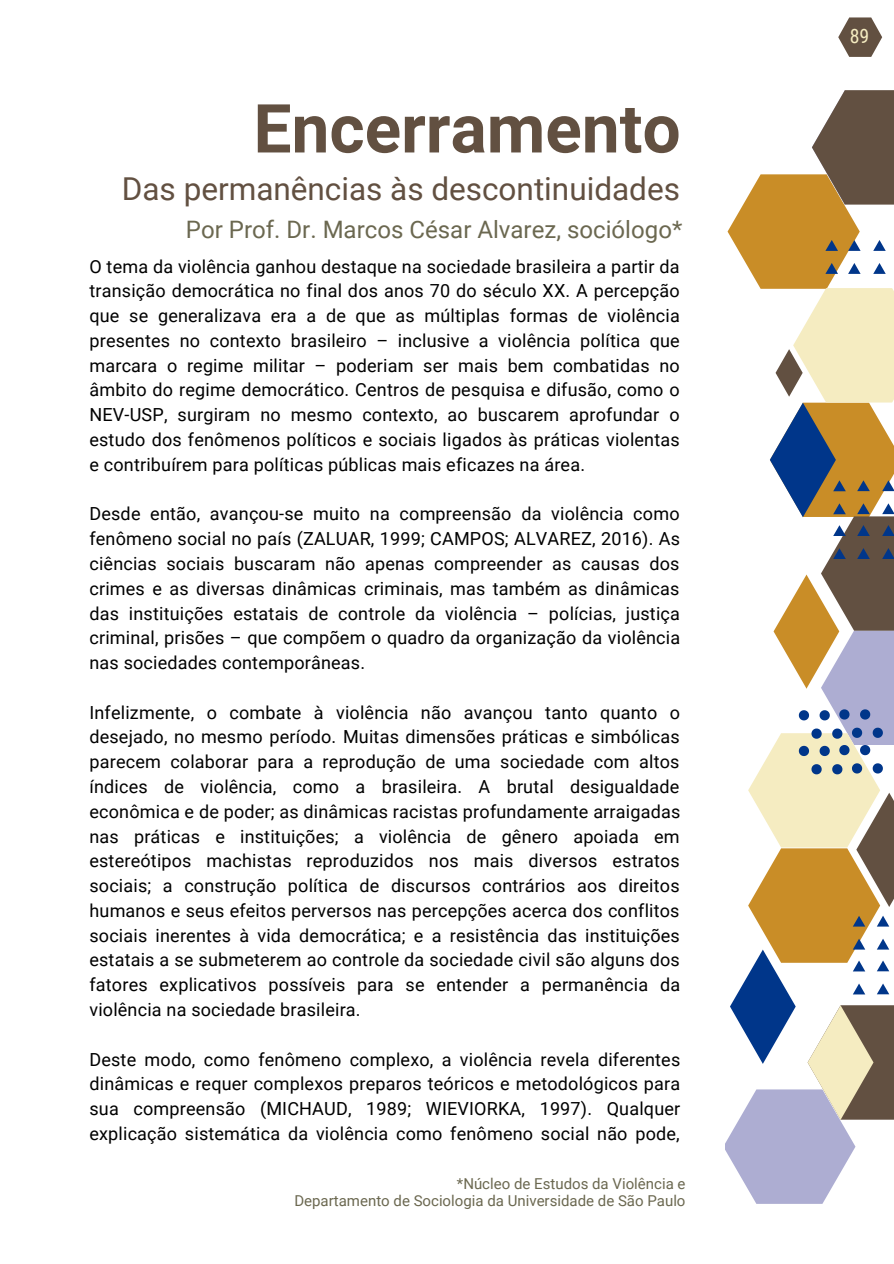
<style>
.page{position:relative;width:894px;height:1264px;background:#fff}
.page>*{position:absolute;margin:0;border:0;box-sizing:border-box;transform-origin:0 0}
.t1{font:700 67.5px "Roboto";color:#625041}
.t2{font:31.5px "Roboto";color:#625041}
.t3{font:24px "Roboto";color:#6b6850}
.t4{font:19.8px "Roboto Condensed";color:#f5ecc1}
.t5{font:18px/24.8px "Roboto";letter-spacing:.01em;color:#000;text-align:justify}
.t6{font:15px/17px "Roboto";color:#6b6850;text-align:right}
</style>
<div class="page">
<svg style="left:725px;top:90px;width:168px;height:1113px"></svg>
<svg style="left:838px;top:17px;width:43px;height:40px"></svg>
<h1 class="t1" style="left:253px;top:90px;width:428px">Encerramento</h1>
<h2 class="t2" style="left:122px;top:171px;width:559px">Das permanências às descontinuidades</h2>
<h3 class="t3" style="left:186px;top:216px;width:498px">Por Prof. Dr. Marcos César Alvarez, sociólogo*</h3>
<p class="t5" style="left:89px;top:254px;width:591px">O tema da violência ganhou destaque na sociedade brasileira a partir da transição democrática no final dos anos 70 do século XX. A percepção que se generalizava era a de que as múltiplas formas de violência presentes no contexto brasileiro – inclusive a violência política que marcara o regime militar – poderiam ser mais bem combatidas no âmbito do regime democrático. Centros de pesquisa e difusão, como o NEV-USP, surgiram no mesmo contexto, ao buscarem aprofundar o estudo dos fenômenos políticos e sociais ligados às práticas violentas e contribuírem para políticas públicas mais eficazes na área.</p>
<p class="t5" style="left:89px;top:502px;width:592px">Desde então, avançou-se muito na compreensão da violência como fenômeno social no país (ZALUAR, 1999; CAMPOS; ALVAREZ, 2016). As ciências sociais buscaram não apenas compreender as causas dos crimes e as diversas dinâmicas criminais, mas também as dinâmicas das instituições estatais de controle da violência – polícias, justiça criminal, prisões – que compõem o quadro da organização da violência nas sociedades contemporâneas.</p>
<p class="t5" style="left:89px;top:700px;width:592px">Infelizmente, o combate à violência não avançou tanto quanto o desejado, no mesmo período. Muitas dimensões práticas e simbólicas parecem colaborar para a reprodução de uma sociedade com altos índices de violência, como a brasileira. A brutal desigualdade econômica e de poder; as dinâmicas racistas profundamente arraigadas nas práticas e instituições; a violência de gênero apoiada em estereótipos machistas reproduzidos nos mais diversos estratos sociais; a construção política de discursos contrários aos direitos humanos e seus efeitos perversos nas percepções acerca dos conflitos sociais inerentes à vida democrática; e a resistência das instituições estatais a se submeterem ao controle da sociedade civil são alguns dos fatores explicativos possíveis para se entender a permanência da violência na sociedade brasileira.</p>
<p class="t5" style="left:89px;top:1047px;width:592px">Deste modo, como fenômeno complexo, a violência revela diferentes dinâmicas e requer complexos preparos teóricos e metodológicos para sua compreensão (MICHAUD, 1989; WIEVIORKA, 1997). Qualquer explicação sistemática da violência como fenômeno social não pode,</p>
<p class="t6" style="left:294px;top:1174px;width:392px">*Núcleo de Estudos da Violência e<br>Departamento de Sociologia da Universidade de São Paulo</p>
<p class="t4" style="left:849px;top:25px;width:21px">89</p>
</div>
